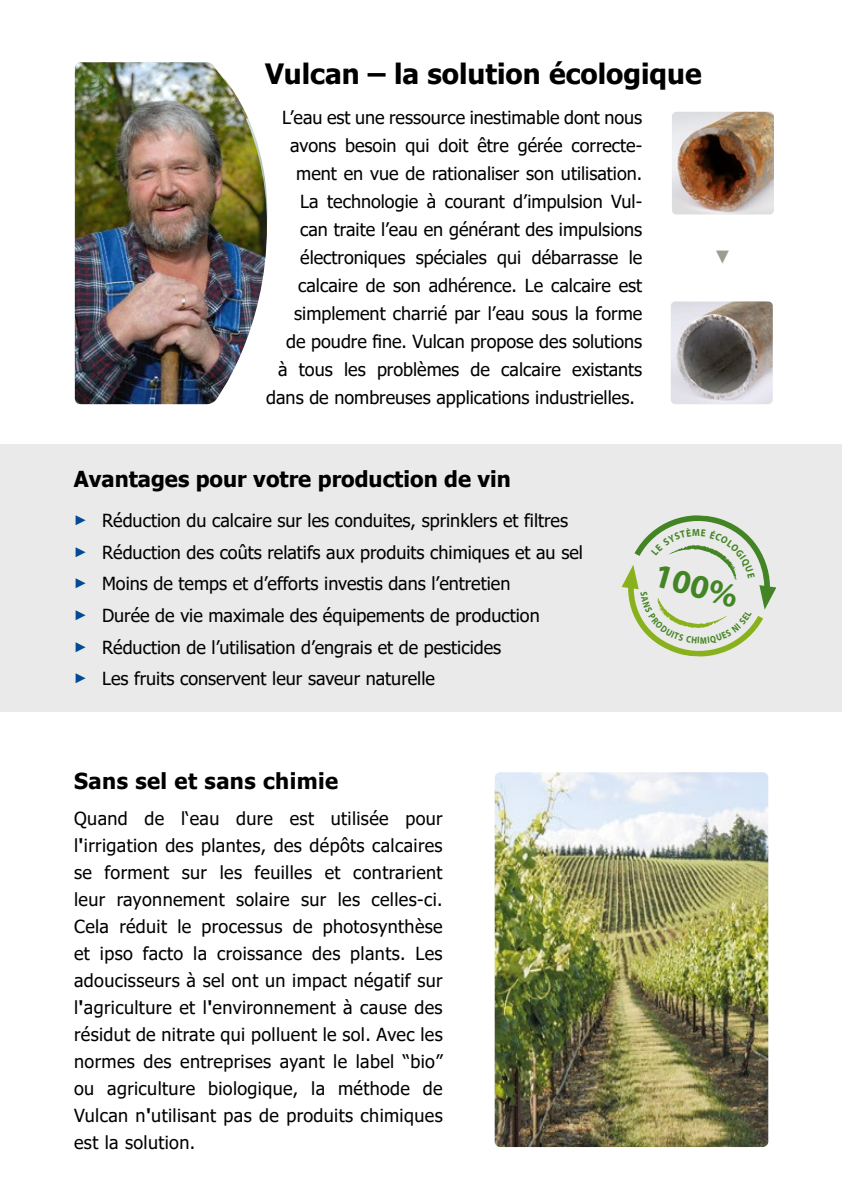
<style>
.page{position:relative;width:842px;height:1191px;background:#fff}
.page>*{position:absolute;margin:0;border:0;box-sizing:border-box;transform-origin:0 0}
.t1{font:700 33.8px "Myriad Pro";color:#4a9228}
.t2{font:700 28px "Tahoma";color:#000}
.t3{font:700 22px "Tahoma";color:#000}
.t4{font:700 22px "Tahoma";letter-spacing:.02em;color:#000}
.t5{font:18px/27px "Tahoma";color:#000}
.t6{font:700 18px "Arial";color:#9d9c93}
.s1{font-family:"Arial";font-weight:700;font-size:14px;color:#004a98}
.s2{font-family:"Arial";font-size:14px;color:#004a98}
.s3{font-weight:700}
</style>
<div class="page">
<img style="left:495px;top:772px;width:273px;height:375px">
<div style="left:0;top:444px;width:842px;height:267px;background:#eaeaea"></div>
<img style="left:671px;top:301px;width:102px;height:103px">
<img style="left:672px;top:112px;width:102px;height:102px">
<img style="left:75px;top:62px;width:192px;height:342px">
<svg style="left:622px;top:515px;width:154px;height:142px"></svg>
<h2 class="t2" style="left:265px;top:54px;width:438px">Vulcan – la solution écologique</h2>
<p class="t5" style="left:282px;top:105px;width:362px">L’eau est une ressource inestimable dont nous</p>
<p class="t5" style="left:290px;top:133px;width:353px">avons besoin qui doit être gérée correcte-</p>
<p class="t5" style="left:296px;top:161px;width:348px">ment en vue de rationaliser son utilisation.</p>
<p class="t5" style="left:300px;top:189px;width:343px">La technologie à courant d’impulsion Vul-</p>
<p class="t5" style="left:300px;top:217px;width:344px">can traite l’eau en générant des impulsions</p>
<p class="t5" style="left:300px;top:245px;width:344px">électroniques spéciales qui débarrasse le</p>
<p class="t5" style="left:298px;top:273px;width:345px">calcaire de son adhérence. Le calcaire est</p>
<p class="t5" style="left:294px;top:301px;width:349px">simplement charrié par l’eau sous la forme</p>
<p class="t5" style="left:286px;top:329px;width:358px">de poudre fine. Vulcan propose des solutions</p>
<p class="t5" style="left:278px;top:357px;width:365px">à tous les problèmes de calcaire existants</p>
<p class="t5" style="left:266px;top:385px;width:370px">dans de nombreuses applications industrielles.</p>
<p class="t6" style="left:735px;top:248px;width:20px;rotate:90deg">►</p>
<p class="t3" style="left:74px;top:463px;width:439px">Avantages pour votre production de vin</p>
<p class="t5" style="left:74px;top:505px;width:511px;line-height:31.6px"><span class="s1">►</span> Réduction du calcaire sur les conduites, sprinklers et filtres <span class="s2">►</span> Réduction des coûts relatifs aux produits chimiques et au sel <span class="s2">►</span> Moins de temps et d’efforts investis dans l’entretien<br><span class="s2">►</span> Durée de vie maximale des équipements de production<br><span class="s2">►</span> Réduction de l’utilisation d’engrais et de pesticides<br><span class="s2">►</span> Les fruits conservent leur saveur naturelle</p>
<p class="t4" style="left:74px;top:765px;width:266px">Sans sel et sans chimie</p>
<p class="t5" style="left:74px;top:805px;width:370px;text-align:justify">Quand de l‘eau dure est utilisée pour l<span class="s3">'</span>irrigation des plantes, des dépôts calcaires se forment sur les feuilles et contrarient leur rayonnement solaire sur les celles-ci.<br>Cela réduit le processus de photosynthèse et ipso facto la croissance des plants. Les adoucisseurs à sel ont un impact négatif sur l<span class="s3">'</span>agriculture et l<span class="s3">'</span>environnement à cause des résidut de nitrate qui polluent le sol. Avec les normes des entreprises ayant le label “bio” ou agriculture biologique, la méthode de Vulcan n<span class="s3">'</span>utilisant pas de produits chimiques est la solution.</p>
<h1 class="t1" style="left:661px;top:553px;width:87px;rotate:16deg">100%</h1>
</div>
